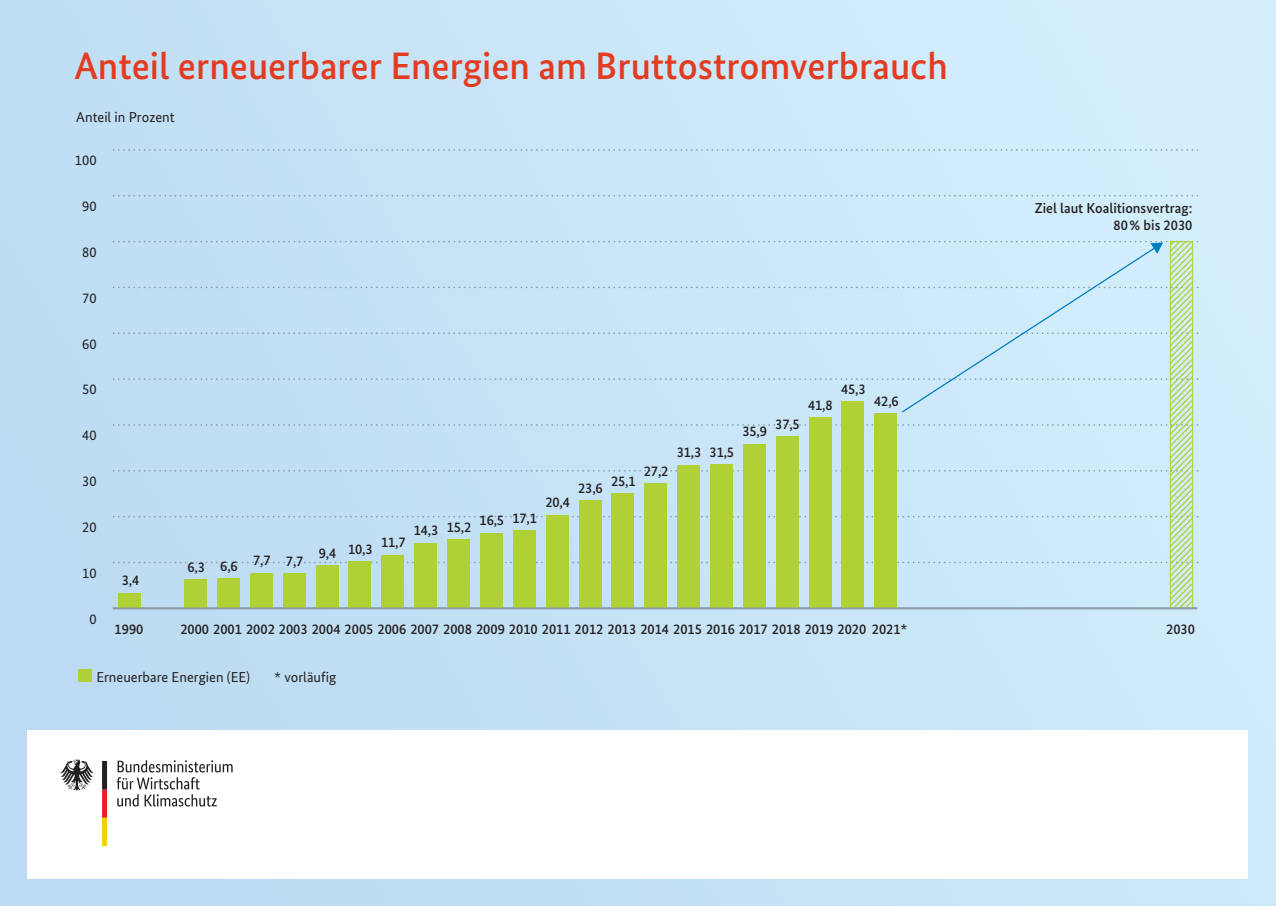
<style>
.page{position:relative;width:1276px;height:906px;background:#c8e4f6}
.page>*{position:absolute;margin:0;border:0;box-sizing:border-box;transform-origin:0 0}
.t1{font:500 38.25px "Bundes Sans";color:#e43b20}
.t2{font:500 14.4px/17.3px "Bundes Sans";color:#231f20;text-align:right}
.t3{font:14.4px "Bundes Sans";color:#231f20}
</style>
<div class="page">
<div style="left:28px;top:729px;width:1220px;height:149px;background:#fff"></div>
<svg style="left:117px;top:760px;width:116px;height:46px"></svg>
<svg style="left:60px;top:759px;width:33px;height:31px"></svg>
<svg style="left:102px;top:761px;width:5px;height:85px"></svg>
<div style="left:78px;top:669px;width:13px;height:13px;background:#b0d136"></div>
<svg style="left:114px;top:195px;width:1084px;height:2px"></svg>
<svg style="left:114px;top:149px;width:1084px;height:2px"></svg>
<svg style="left:114px;top:241px;width:1084px;height:367px"></svg>
<div style="left:1170px;top:241px;width:23px;height:368px;border:1px solid #b0d136"></div>
<hr style="left:113px;top:607px;width:1084px;height:2px;background:#889ba6">
<h1 class="t1" style="left:74px;top:44px;width:875px">Anteil erneuerbarer Energien am Bruttostromverbrauch</h1>
<p class="t3" style="left:76px;top:109px;width:100px">Anteil in Prozent</p>
<p class="t3" style="left:75px;top:152px;width:23px">100</p>
<p class="t3" style="left:82px;top:198px;width:16px">90</p>
<p class="t3" style="left:82px;top:244px;width:16px">80</p>
<p class="t3" style="left:82px;top:290px;width:16px">70</p>
<p class="t3" style="left:82px;top:335px;width:16px">60</p>
<p class="t3" style="left:82px;top:381px;width:16px">50</p>
<p class="t3" style="left:82px;top:427px;width:16px">40</p>
<p class="t3" style="left:82px;top:473px;width:16px">30</p>
<p class="t3" style="left:82px;top:519px;width:16px">20</p>
<p class="t3" style="left:82px;top:565px;width:16px">10</p>
<p class="t3" style="left:89px;top:610px;width:9px">0</p>
<p class="t2" style="left:122px;top:571px;width:19px">3,4</p>
<p class="t2" style="left:187px;top:557px;width:85px">6,3 6,6 7,7</p>
<p class="t2" style="left:286px;top:552px;width:19px">7,7</p>
<p class="t2" style="left:319px;top:540px;width:88px">9,4 10,3 11,7</p>
<p class="t2" style="left:414px;top:522px;width:26px">14,3</p>
<p class="t2" style="left:447px;top:515px;width:59px">15,2 16,5</p>
<p class="t2" style="left:512px;top:509px;width:26px">17,1</p>
<p class="t2" style="left:545px;top:494px;width:26px">20,4</p>
<p class="t2" style="left:578px;top:479px;width:26px">23,6</p>
<p class="t2" style="left:611px;top:472px;width:26px">25,1</p>
<p class="t2" style="left:644px;top:462px;width:26px">27,2</p>
<p class="t2" style="left:677px;top:443px;width:26px">31,3</p>
<p class="t2" style="left:709px;top:443px;width:26px">31,5</p>
<p class="t2" style="left:742px;top:422px;width:26px">35,9</p>
<p class="t2" style="left:775px;top:415px;width:26px">37,5</p>
<p class="t2" style="left:808px;top:396px;width:26px">41,8</p>
<p class="t2" style="left:841px;top:380px;width:26px">45,3</p>
<p class="t2" style="left:874px;top:392px;width:26px">42,6</p>
<p class="t2" style="left:1034px;top:199px;width:159px">Ziel laut Koalitionsvertrag:<br>80 % bis 2030</p>
<p class="t2" style="left:115px;top:621px;width:30px">1990</p>
<p class="t2" style="left:180px;top:621px;width:729px">2000 2001 2002 2003 2004 2005 2006 2007 2008 2009 2010 2011 2012 2013 2014 2015 2016 2017 2018 2019 2020 2021*</p>
<p class="t2" style="left:1166px;top:621px;width:30px">2030</p>
<p class="t3" style="left:96px;top:668px;width:155px">Erneuerbare Energien (EE)</p>
<p class="t3" style="left:274px;top:668px;width:64px">* vorläufig</p>
</div>
